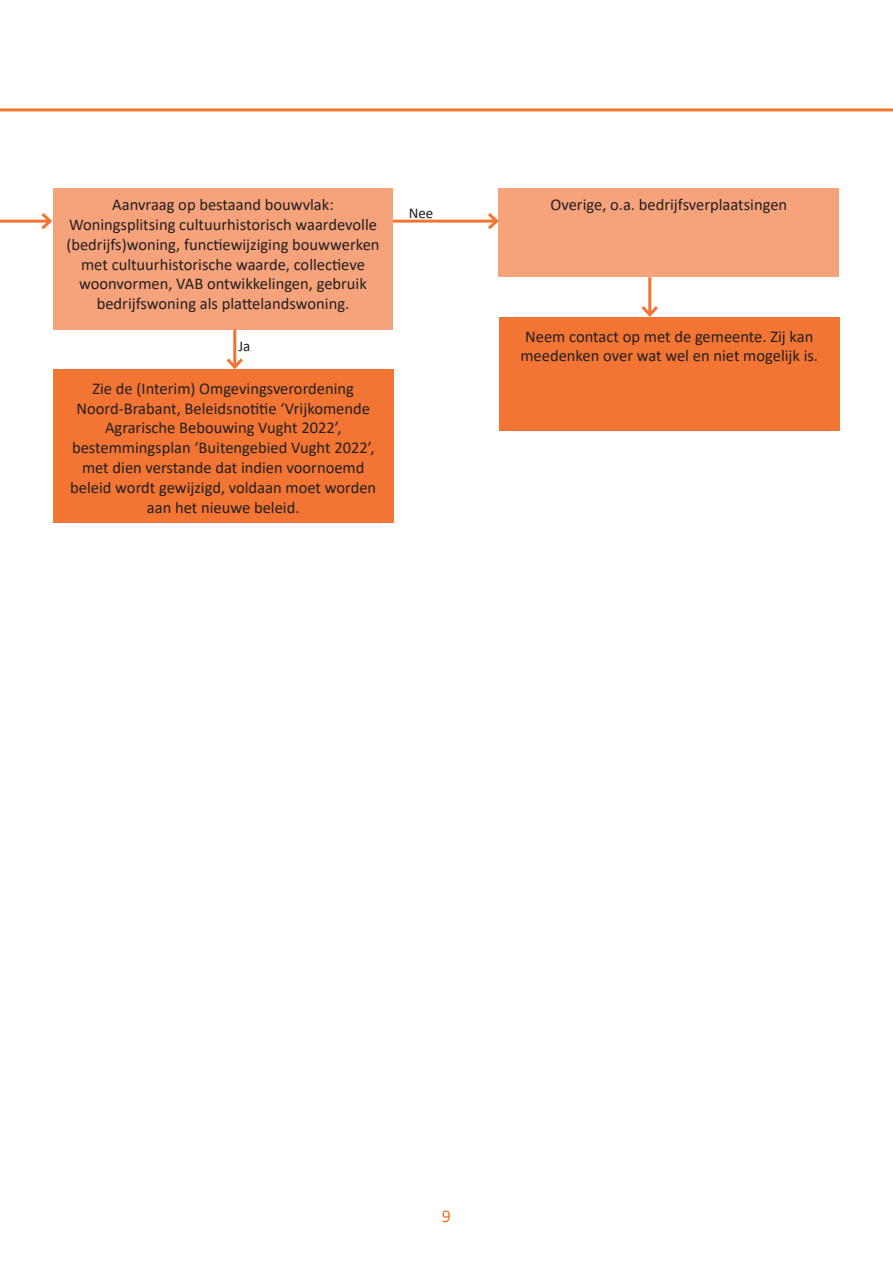
<style>
.page{position:relative;width:893px;height:1263px;background:#fff}
.page>*{position:absolute;margin:0;border:0;box-sizing:border-box;transform-origin:0 0}
.t1{font:18px "Calibri";color:#f3732f}
.t2{font:16.5px/19.8px "Calibri";color:#231f20;text-align:center}
.t3{font:15px "Calibri";color:#231f20}
</style>
<div class="page">
<hr style="left:0;top:108px;width:893px;height:3px;background:#f3732f">
<div style="left:53px;top:188px;width:340px;height:142px;background:#f6a37c"></div>
<div style="left:499px;top:188px;width:340px;height:89px;background:#f6a37c"></div>
<div style="left:499px;top:317px;width:340px;height:113px;background:#f37533"></div>
<hr style="left:233px;top:330px;width:3px;height:37px;background:#f37331">
<svg style="left:226px;top:355px;width:17px;height:14px"></svg>
<hr style="left:648px;top:277px;width:3px;height:38px;background:#f37331">
<svg style="left:641px;top:303px;width:17px;height:14px"></svg>
<div style="left:53px;top:369px;width:340px;height:154px;background:#f37533"></div>
<hr style="left:0;top:220px;width:50px;height:3px;background:#f37331">
<svg style="left:38px;top:213px;width:15px;height:17px"></svg>
<hr style="left:393px;top:220px;width:104px;height:3px;background:#f37331">
<svg style="left:485px;top:210px;width:14px;height:22px"></svg>
<p class="t2" style="left:66px;top:194px;width:315px">Aanvraag op bestaand bouwvlak:<br>Woningsplitsing cultuurhistorisch waardevolle (bedrijfs)woning, functiewijziging bouwwerken met cultuurhistorische waarde, collectieve woonvormen, VAB ontwikkelingen, gebruik bedrijfswoning als plattelandswoning.</p>
<p class="t2" style="left:550px;top:194px;width:238px">Overige, o.a. bedrijfsverplaatsingen</p>
<p class="t2" style="left:520px;top:326px;width:299px;text-align:left">Neem contact op met de gemeente. Zij kan meedenken over wat wel en niet mogelijk is.</p>
<p class="t2" style="left:70px;top:378px;width:307px">Zie de (Interim) Omgevingsverordening Noord-Brabant, Beleidsnotitie ‘Vrijkomende Agrarische Bebouwing Vught 2022’, bestemmingsplan ‘Buitengebied Vught 2022’, met dien verstande dat indien voornoemd beleid wordt gewijzigd, voldaan moet worden aan het nieuwe beleid.</p>
<p class="t3" style="left:409px;top:203px;width:26px">Nee</p>
<p class="t3" style="left:238px;top:336px;width:13px">Ja</p>
<p class="t1" style="left:442px;top:1204px;width:11px">9</p>
</div>
